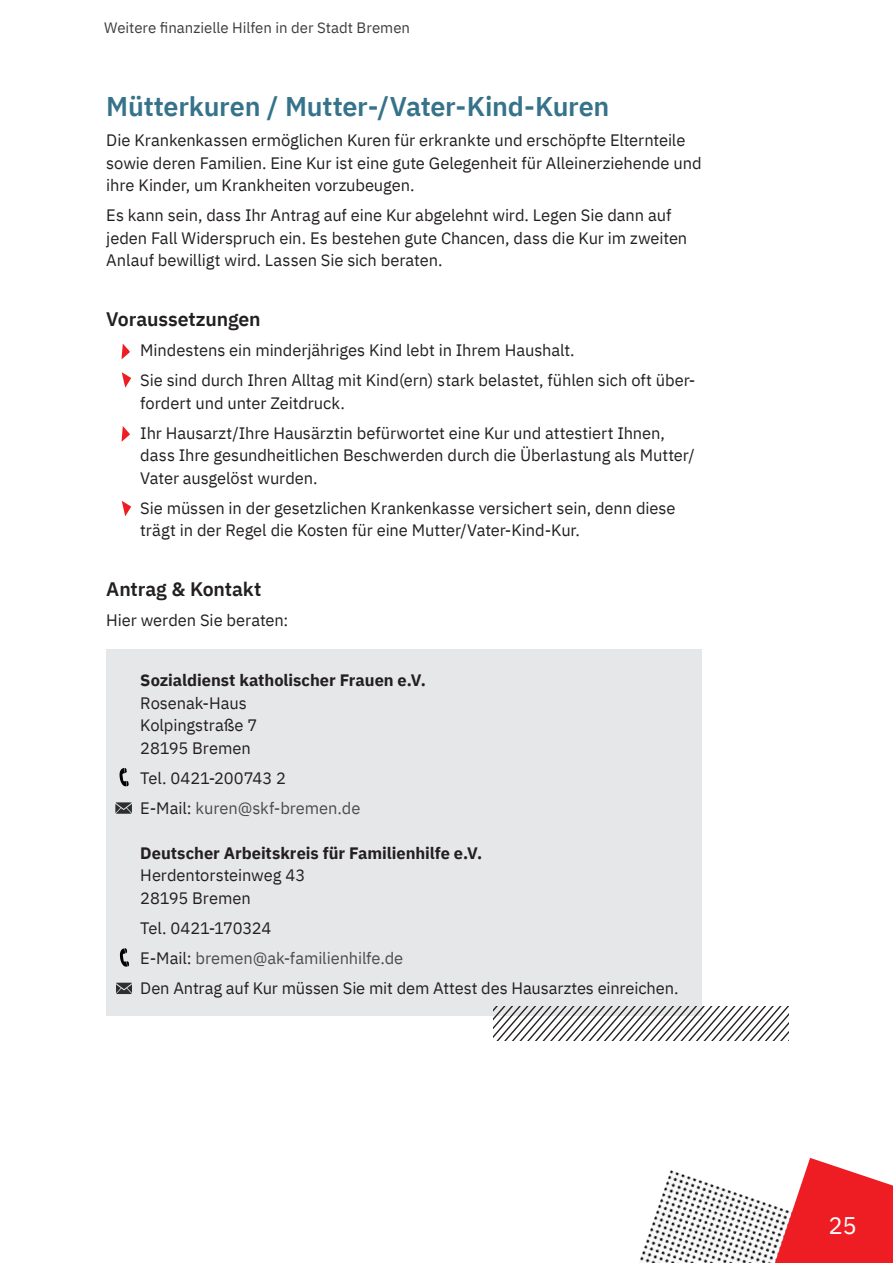
<style>
.page{position:relative;width:893px;height:1263px;background:#fff}
.page>*{position:absolute;margin:0;border:0;box-sizing:border-box;transform-origin:0 0}
.H2-Ueberschrift_ohneInhaltsverzeichnis{font:600 27px "IBM Plex Sans";letter-spacing:-.01em;color:#36738a}
.t1{font:24px "IBM Plex Sans";color:#fff}
.H3-Ueberschrift{font:600 19.5px "IBM Plex Sans";letter-spacing:-.005em;color:#231f20}
.p-Fliesstext{font:16.5px/22.5px "IBM Plex Sans";letter-spacing:-.005em;color:#231f20}
.p-FliesstextAbstand_davor_2{font:16.5px "IBM Plex Sans";letter-spacing:-.01em;color:#231f20}
.p-ohne_absatz{font:16.5px "IBM Plex Sans";letter-spacing:-.005em;color:#231f20}
.p-FliesstextAbstand_davor_1{font:16.5px "IBM Plex Sans";letter-spacing:-.005em;color:#4b4c4d}
.p-ohne_absatz-2{font:700 16.5px "IBM Plex Sans";color:#231f20}
.p-FliesstextAbstand_davor_2-2{font:700 16.5px "IBM Plex Sans";color:#231f20}
.t2{font:15px "IBM Plex Sans";color:#3e3e3f}
.s1{color:#231f20}
</style>
<div class="page">
<img style="left:639px;top:1170px;width:105px;height:93px">
<svg style="left:744px;top:1158px;width:149px;height:105px"></svg>
<div style="left:106px;top:649px;width:596px;height:366px;background:#e6e7e9"></div>
<svg style="left:116px;top:802px;width:16px;height:12px"></svg>
<svg style="left:119px;top:768px;width:10px;height:18px"></svg>
<svg style="left:116px;top:983px;width:16px;height:11px"></svg>
<svg style="left:120px;top:948px;width:9px;height:19px"></svg>
<svg style="left:493px;top:1006px;width:295px;height:34px"></svg>
<svg style="left:122px;top:344px;width:8px;height:15px"></svg>
<svg style="left:122px;top:372px;width:9px;height:15px"></svg>
<svg style="left:122px;top:426px;width:8px;height:16px"></svg>
<svg style="left:122px;top:501px;width:9px;height:15px"></svg>
<p class="t2" style="left:104px;top:16px;width:307px">Weitere finanzielle Hilfen in der Stadt Bremen</p>
<h2 class="H2-Ueberschrift_ohneInhaltsverzeichnis" style="left:106px;top:85px;width:505px">Mütterkuren / Mutter-/Vater-Kind-Kuren</h2>
<p class="p-Fliesstext" style="left:106px;top:128px;width:597px">Die Krankenkassen ermöglichen Kuren für erkrankte und erschöpfte Elternteile sowie deren Familien. Eine Kur ist eine gute Gelegenheit für Alleinerziehende und ihre Kinder, um Krankheiten vorzubeugen.</p>
<p class="p-Fliesstext" style="left:106px;top:203px;width:583px">Es kann sein, dass Ihr Antrag auf eine Kur abgelehnt wird. Legen Sie dann auf jeden Fall Widerspruch ein. Es bestehen gute Chancen, dass die Kur im zweiten<br>Anlauf bewilligt wird. Lassen Sie sich beraten.</p>
<h3 class="H3-Ueberschrift" style="left:106px;top:304px;width:156px">Voraussetzungen</h3>
<p class="p-Fliesstext" style="left:123px;top:338px;width:453px">• Mindestens ein minderjähriges Kind lebt in Ihrem Haushalt.</p>
<p class="p-Fliesstext" style="left:140px;top:368px;width:556px;text-indent:-17px">• Sie sind durch Ihren Alltag mit Kind(ern) stark belastet, fühlen sich oft über&shy;fordert und unter Zeitdruck.</p>
<p class="p-Fliesstext" style="left:140px;top:420px;width:556px;text-indent:-17px">• Ihr Hausarzt/Ihre Hausärztin befürwortet eine Kur und attestiert Ihnen, dass Ihre gesundheitlichen Beschwerden durch die Überlastung als Mutter/<br>Vater ausgelöst wurden.</p>
<p class="p-Fliesstext" style="left:140px;top:495px;width:537px;text-indent:-17px">• Sie müssen in der gesetzlichen Krankenkasse versichert sein, denn diese trägt in der Regel die Kosten für eine Mutter/Vater-Kind-Kur.</p>
<h3 class="H3-Ueberschrift" style="left:106px;top:574px;width:157px">Antrag &amp; Kontakt</h3>
<p class="p-Fliesstext" style="left:106px;top:608px;width:183px">Hier werden Sie beraten:</p>
<p class="p-FliesstextAbstand_davor_2-2" style="left:140px;top:667px;width:287px">Sozialdienst katholischer Frauen e.V.</p>
<p class="p-ohne_absatz" style="left:140px;top:690px;width:108px">Rosenak-Haus</p>
<p class="p-ohne_absatz" style="left:140px;top:713px;width:118px">Kolpingstraße 7</p>
<p class="p-ohne_absatz" style="left:140px;top:735px;width:112px">28195 Bremen</p>
<p class="p-FliesstextAbstand_davor_2" style="left:140px;top:765px;width:147px">Tel. 0421-200743 2</p>
<p class="p-FliesstextAbstand_davor_1" style="left:140px;top:795px;width:222px"><span class="s1">E-Mail:</span> kuren@skf-bremen.de</p>
<p class="p-ohne_absatz-2" style="left:140px;top:840px;width:343px">Deutscher Arbeitskreis für Familienhilfe e.V.</p>
<p class="p-ohne_absatz" style="left:140px;top:863px;width:167px">Herdentorsteinweg 43</p>
<p class="p-ohne_absatz" style="left:140px;top:885px;width:112px">28195 Bremen</p>
<p class="p-FliesstextAbstand_davor_2" style="left:140px;top:915px;width:133px">Tel. 0421-170324</p>
<p class="p-FliesstextAbstand_davor_1" style="left:140px;top:945px;width:264px"><span class="s1">E-Mail:</span> bremen@ak-familienhilfe.de</p>
<p class="p-FliesstextAbstand_davor_2" style="left:140px;top:975px;width:540px">Den Antrag auf Kur müssen Sie mit dem Attest des Hausarztes einreichen.</p>
<h2 class="t1" style="left:828px;top:1207px;width:30px">25</h2>
</div>
